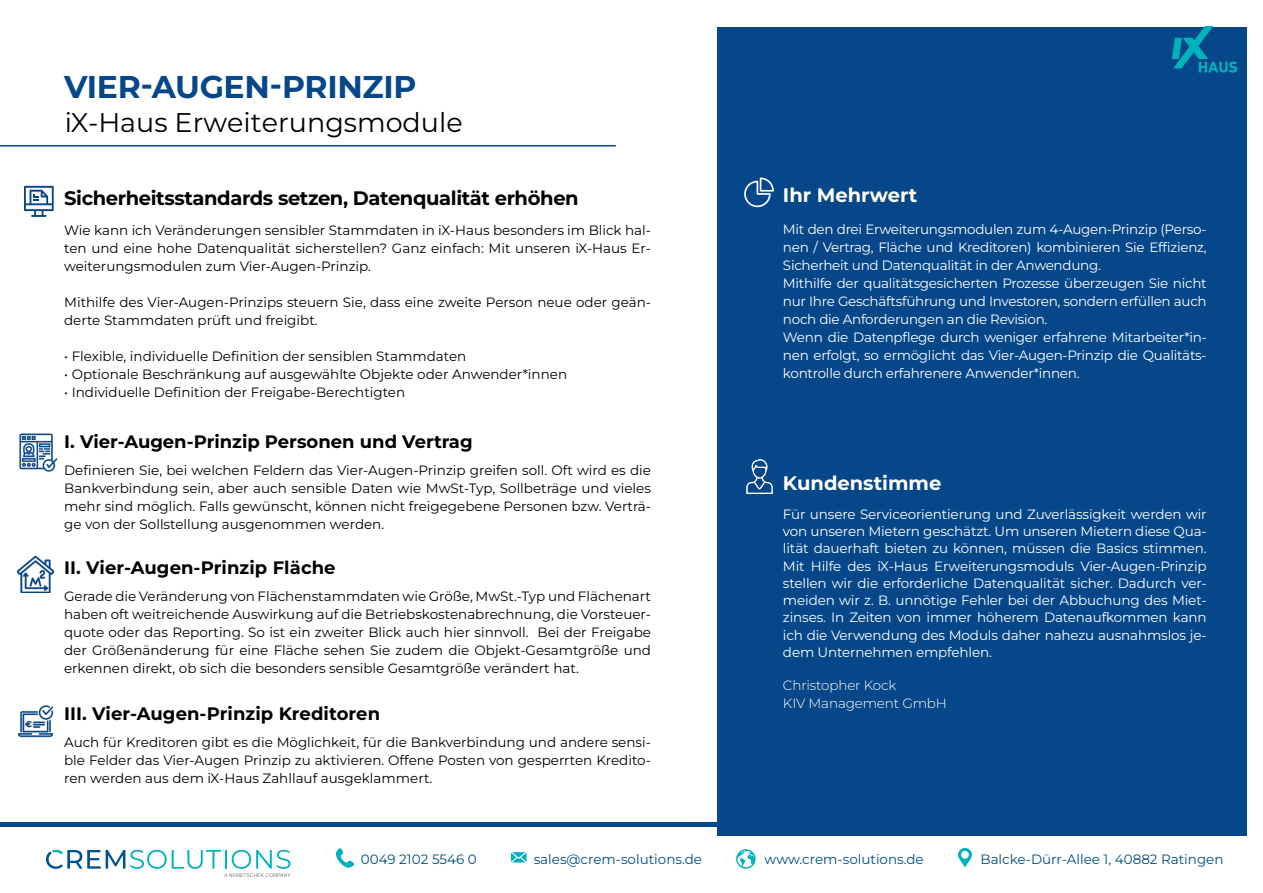
<style>
.page{position:relative;width:1263px;height:893px;background:#fff}
.page>*{position:absolute;margin:0;border:0;box-sizing:border-box;transform-origin:0 0}
.t1{font:700 31.5px "Montserrat";letter-spacing:-.01em;color:#06478a}
.t2{font:100 27px "Montserrat";color:#000}
.DIN_LIGHT{font:700 19.5px "Montserrat";letter-spacing:-.02em;color:#000}
.t3{font:700 19.5px "Montserrat";color:#fff}
.DIN_LIGHT-2{font:700 18px "Montserrat";color:#000}
.t4{font:100 13.5px/18px "Montserrat";color:#000}
.t5{font:100 13.5px/17.2px "Montserrat";letter-spacing:-.02em;color:#fff;text-align:justify}
.t6{font:100 13.5px "Montserrat";color:#004e7f}
</style>
<div class="page">
<div style="left:717px;top:27px;width:529px;height:808px;background:#06478a"></div>
<div style="left:0;top:822px;width:1246px;height:5px;background:#06478a"></div>
<svg style="left:744px;top:178px;width:30px;height:29px"></svg>
<svg style="left:24px;top:186px;width:30px;height:31px"></svg>
<img style="left:746px;top:459px;width:27px;height:35px">
<svg style="left:736px;top:849px;width:20px;height:20px"></svg>
<svg style="left:511px;top:852px;width:15px;height:10px"></svg>
<svg style="left:958px;top:848px;width:14px;height:19px"></svg>
<svg style="left:336px;top:848px;width:18px;height:20px"></svg>
<svg style="left:46px;top:850px;width:245px;height:27px"></svg>
<hr style="left:0;top:145px;width:616px;height:1px;background:#06478a">
<svg style="left:1172px;top:26px;width:65px;height:47px"></svg>
<img style="left:17px;top:705px;width:36px;height:33px">
<img style="left:19px;top:434px;width:38px;height:38px">
<img style="left:18px;top:556px;width:36px;height:36px">
<p class="t1" style="left:64px;top:66px;width:354px">VIER-AUGEN-PRINZIP</p>
<p class="t2" style="left:65px;top:105px;width:399px">iX-Haus Erweiterungsmodule</p>
<p class="DIN_LIGHT" style="left:64px;top:186px;width:516px">Sicherheitsstandards setzen, Datenqualität erhöhen</p>
<p class="t4" style="left:64px;top:221px;width:588px;text-align:justify">Wie kann ich Veränderungen sensibler Stammdaten in iX-Haus besonders im Blick hal&shy;ten und eine hohe Datenqualität sicherstellen? Ganz einfach: Mit unseren iX-Haus Er&shy;weiterungsmodulen zum Vier-Augen-Prinzip.</p>
<p class="t4" style="left:64px;top:293px;width:588px">Mithilfe des Vier-Augen-Prinzips steuern Sie, dass eine zweite Person neue oder geän&shy;derte Stammdaten prüft und freigibt.</p>
<p class="t4" style="left:64px;top:347px;width:404px">• Flexible, individuelle Definition der sensiblen Stammdaten</p>
<p class="t4" style="left:64px;top:365px;width:504px">• Optionale Beschränkung auf ausgewählte Objekte oder Anwender*innen</p>
<p class="t4" style="left:64px;top:383px;width:343px">• Individuelle Definition der Freigabe-Berechtigten</p>
<p class="DIN_LIGHT-2" style="left:64px;top:429px;width:410px">I. Vier-Augen-Prinzip Personen und Vertrag</p>
<p class="t4" style="left:64px;top:461px;width:588px;text-align:justify">Definieren Sie, bei welchen Feldern das Vier-Augen-Prinzip greifen soll. Oft wird es die Bankverbindung sein, aber auch sensible Daten wie MwSt-Typ, Sollbeträge und vieles mehr sind möglich. Falls gewünscht, können nicht freigegebene Personen bzw. Verträ&shy;ge von der Sollstellung ausgenommen werden.</p>
<p class="DIN_LIGHT-2" style="left:64px;top:555px;width:273px">II. Vier-Augen-Prinzip Fläche</p>
<p class="t4" style="left:64px;top:586px;width:588px">Gerade die Veränderung von Flächenstammdaten wie Größe, MwSt.-Typ und Flächenart haben oft weitreichende Auswirkung auf die Betriebskostenabrechnung, die Vorsteuer&shy;quote oder das Reporting. So ist ein zweiter Blick auch hier sinnvoll. Bei der Freigabe der Größenänderung für eine Fläche sehen Sie zudem die Objekt-Gesamtgröße und erkennen direkt, ob sich die besonders sensible Gesamtgröße verändert hat.</p>
<p class="DIN_LIGHT-2" style="left:64px;top:701px;width:317px">III. Vier-Augen-Prinzip Kreditoren</p>
<p class="t4" style="left:64px;top:733px;width:588px">Auch für Kreditoren gibt es die Möglichkeit, für die Bankverbindung und andere sensi&shy;ble Felder das Vier-Augen Prinzip zu aktivieren. Offene Posten von gesperrten Kredito&shy;ren werden aus dem iX-Haus Zahllauf ausgeklammert.</p>
<p class="t3" style="left:783px;top:182px;width:136px">Ihr Mehrwert</p>
<p class="t5" style="left:783px;top:220px;width:425px;line-height:18px">Mit den drei Erweiterungsmodulen zum 4-Augen-Prinzip (Perso&shy;nen / Vertrag, Fläche und Kreditoren) kombinieren Sie Effizienz, Sicherheit und Datenqualität in der Anwendung.</p>
<p class="t5" style="left:783px;top:274px;width:425px;line-height:18px">Mithilfe der qualitätsgesicherten Prozesse überzeugen Sie nicht nur Ihre Geschäftsführung und Investoren, sondern erfüllen auch noch die Anforderungen an die Revision.</p>
<p class="t5" style="left:783px;top:328px;width:425px;line-height:18px">Wenn die Datenpflege durch weniger erfahrene Mitarbeiter*in&shy;nen erfolgt, so ermöglicht das Vier-Augen-Prinzip die Qualitäts&shy;kontrolle durch erfahrenere Anwender*innen.</p>
<p class="t3" style="left:783px;top:470px;width:160px">Kundenstimme</p>
<p class="t5" style="left:783px;top:505px;width:425px">Für unsere Serviceorientierung und Zuverlässigkeit werden wir von unseren Mietern geschätzt. Um unseren Mietern diese Qua&shy;lität dauerhaft bieten zu können, müssen die Basics stimmen.<br>Mit Hilfe des iX-Haus Erweiterungsmoduls Vier-Augen-Prinzip stellen wir die erforderliche Datenqualität sicher. Dadurch ver&shy;meiden wir z. B. unnötige Fehler bei der Abbuchung des Miet&shy;zinses. In Zeiten von immer höherem Datenaufkommen kann ich die Verwendung des Moduls daher nahezu ausnahmslos je&shy;dem Unternehmen empfehlen.</p>
<p class="t5" style="left:783px;top:676px;width:115px">Christopher Kock</p>
<p class="t5" style="left:783px;top:694px;width:165px">KIV Management GmbH</p>
<p class="t6" style="left:361px;top:850px;width:117px">0049 2102 5546 0</p>
<p class="t6" style="left:534px;top:850px;width:170px">sales@crem-solutions.de</p>
<p class="t6" style="left:765px;top:850px;width:161px">www.crem-solutions.de</p>
<p class="t6" style="left:980px;top:850px;width:245px">Balcke-Dürr-Allee 1, 40882 Ratingen</p>
</div>
